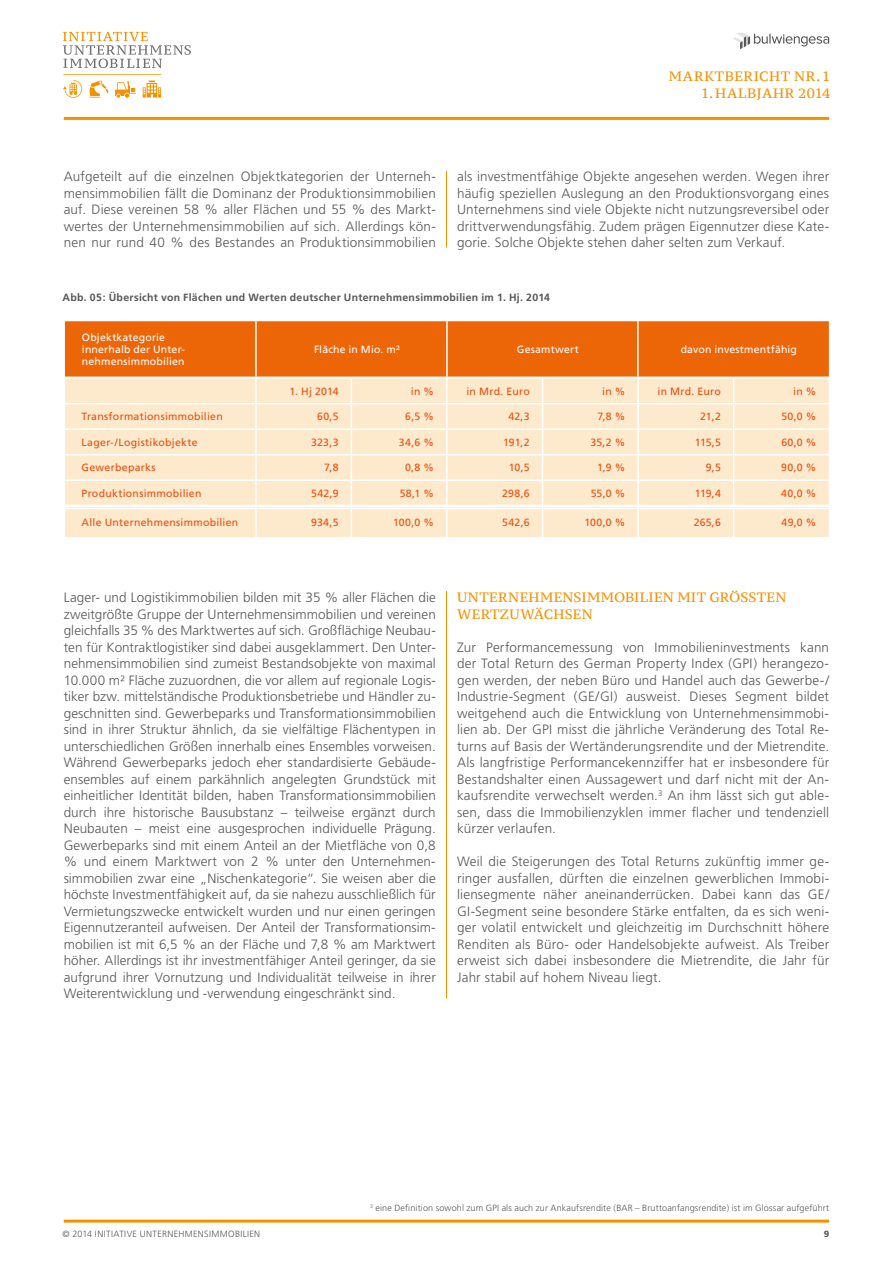
<style>
.page{position:relative;width:893px;height:1263px;background:#fff}
.page>*{position:absolute;margin:0;border:0;box-sizing:border-box;transform-origin:0 0}
.t1{font:300 13.5px/16.5px "Frutiger";letter-spacing:.015em;color:#575757;text-align:justify}
.t2{font:13.5px/16.5px "PT Serif Caption";letter-spacing:.025em;color:#f39200}
.t3{font:13.5px "PT Serif Caption";letter-spacing:.05em;color:#f39200}
.t4{font:10.5px "Frutiger";letter-spacing:.025em;color:#e94e0f}
.t5{font:10.5px/12px "Frutiger";letter-spacing:.015em;color:#fff}
.t6{font:700 10.5px "Frutiger";letter-spacing:.03em;color:#575757}
.t7{font:300 9px "Frutiger";letter-spacing:.02em;color:#575757}
.t8{font:300 9px "Frutiger";letter-spacing:.04em;color:#575757}
.t9{font:900 9px "Frutiger";color:#575757}
</style>
<div class="page">
<hr style="left:64px;top:1219px;width:765px;height:3px;background:#f39200">
<hr style="left:64px;top:117px;width:765px;height:3px;background:#f39200">
<svg style="left:63px;top:32px;width:128px;height:66px"></svg>
<svg style="left:733px;top:32px;width:96px;height:17px"></svg>
<hr style="left:446px;top:171px;width:1px;height:76px;background:#f39200">
<hr style="left:446px;top:591px;width:1px;height:407px;background:#f39200">
<svg style="left:65px;top:507px;width:764px;height:30px;background:#fde9cc"></svg>
<hr style="left:255px;top:506px;width:2px;height:31px;background:#fff">
<hr style="left:351px;top:506px;width:1px;height:31px;background:#fff">
<hr style="left:446px;top:506px;width:2px;height:31px;background:#fff">
<hr style="left:542px;top:506px;width:1px;height:31px;background:#fff">
<hr style="left:637px;top:506px;width:2px;height:31px;background:#fff">
<hr style="left:733px;top:506px;width:1px;height:31px;background:#fff">
<svg style="left:64px;top:321px;width:765px;height:184px;background:#f7c394"></svg>
<hr style="left:255px;top:321px;width:2px;height:56px;background:#fff">
<hr style="left:446px;top:321px;width:2px;height:56px;background:#fff">
<hr style="left:637px;top:321px;width:2px;height:56px;background:#fff">
<hr style="left:49px;top:508px;width:797px;height:1px;background:#fff">
<p class="t3" style="left:669px;top:68px;width:163px">MARKTBERICHT NR.1</p>
<p class="t2" style="left:701px;top:84px;width:131px">1. HALBJAHR 2014</p>
<p class="t1" style="left:64px;top:168px;width:374px">Aufgeteilt auf die einzelnen Objektkategorien der U nterneh&shy;mensimmobilien fällt die Dominanz der Produktionsimmobilien auf. Diese vereinen 58 % aller Flächen und 55 % des Markt&shy;wertes der U nternehmensimmobilien auf sich. Allerdings kön&shy;nen nur rund 40 % des Bestandes an Produktionsimmobilien</p>
<p class="t1" style="left:457px;top:168px;width:374px">als investmentfähige Objekte angesehen werden. Wegen ihrer häufig speziellen Auslegung an den Produktionsvorgang eines U nternehmens sind viele Objekte nicht nutzungsreversibel oder drittverwendungsfähig. Zudem prägen Eigennutzer diese Kate&shy;gorie. Solche Objekte stehen daher selten zum Verkauf.</p>
<p class="t6" style="left:63px;top:291px;width:489px">Abb. 05: Übersicht von Flächen und Werten deutscher Unternehmensimmobilien im 1. Hj. 2014</p>
<p class="t5" style="left:82px;top:331px;width:105px">Objektkategorie innerhalb der Unter&shy;nehmensimmobilien</p>
<p class="t5" style="left:314px;top:343px;width:87px">Fläche in Mio. m²</p>
<p class="t5" style="left:517px;top:343px;width:64px">Gesamtwert</p>
<p class="t5" style="left:681px;top:343px;width:118px">davon investmentfähig</p>
<p class="t4" style="left:289px;top:385px;width:51px">1. Hj 2014</p>
<p class="t4" style="left:411px;top:385px;width:25px">in %</p>
<p class="t4" style="left:466px;top:385px;width:65px">in Mrd. Euro</p>
<p class="t4" style="left:602px;top:385px;width:25px">in %</p>
<p class="t4" style="left:658px;top:385px;width:65px">in Mrd. Euro</p>
<p class="t4" style="left:793px;top:385px;width:25px">in %</p>
<p class="t4" style="left:82px;top:411px;width:143px">Transformationsimmobilien</p>
<p class="t4" style="left:317px;top:411px;width:23px">60,5</p>
<p class="t4" style="left:405px;top:411px;width:30px">6,5 %</p>
<p class="t4" style="left:508px;top:411px;width:23px">42,3</p>
<p class="t4" style="left:597px;top:411px;width:30px">7,8 %</p>
<p class="t4" style="left:700px;top:411px;width:22px">21,2</p>
<p class="t4" style="left:781px;top:411px;width:36px">50,0 %</p>
<p class="t4" style="left:82px;top:436px;width:118px">Lager-/Logistikobjekte</p>
<p class="t4" style="left:311px;top:436px;width:29px">323,3</p>
<p class="t4" style="left:399px;top:436px;width:37px">34,6 %</p>
<p class="t4" style="left:503px;top:436px;width:28px">191,2</p>
<p class="t4" style="left:590px;top:436px;width:37px">35,2 %</p>
<p class="t4" style="left:695px;top:436px;width:28px">115,5</p>
<p class="t4" style="left:781px;top:436px;width:37px">60,0 %</p>
<p class="t4" style="left:82px;top:462px;width:76px">Gewerbeparks</p>
<p class="t4" style="left:324px;top:462px;width:16px">7,8</p>
<p class="t4" style="left:405px;top:462px;width:30px">0,8 %</p>
<p class="t4" style="left:509px;top:462px;width:23px">10,5</p>
<p class="t4" style="left:597px;top:462px;width:30px">1,9 %</p>
<p class="t4" style="left:706px;top:462px;width:17px">9,5</p>
<p class="t4" style="left:781px;top:462px;width:37px">90,0 %</p>
<p class="t4" style="left:82px;top:487px;width:121px">Produktionsimmobilien</p>
<p class="t4" style="left:311px;top:487px;width:29px">542,9</p>
<p class="t4" style="left:400px;top:487px;width:36px">58,1 %</p>
<p class="t4" style="left:502px;top:487px;width:29px">298,6</p>
<p class="t4" style="left:591px;top:487px;width:36px">55,0 %</p>
<p class="t4" style="left:695px;top:487px;width:28px">119,4</p>
<p class="t4" style="left:781px;top:487px;width:37px">40,0 %</p>
<p class="t4" style="left:82px;top:516px;width:158px">Alle Unternehmensimmobilien</p>
<p class="t4" style="left:311px;top:516px;width:29px">934,5</p>
<p class="t4" style="left:393px;top:516px;width:43px">100,0 %</p>
<p class="t4" style="left:502px;top:516px;width:29px">542,6</p>
<p class="t4" style="left:584px;top:516px;width:43px">100,0 %</p>
<p class="t4" style="left:694px;top:516px;width:29px">265,6</p>
<p class="t4" style="left:782px;top:516px;width:36px">49,0 %</p>
<p class="t1" style="left:64px;top:590px;width:374px">Lager- und Logistikimmobilien bilden mit 35 % aller Flächen die zweitgrößte Gruppe der U nternehmensimmobilien und vereinen gleichfalls 35 % des Marktwertes auf sich. Großflächige Neubau&shy;ten für Kontraktlogistiker sind dabei ausgeklammert. Den U nter&shy;nehmensimmobilien sind zumeist Bestandsobjekte von maximal 10.000 m² Fläche zuzuordnen, die vor allem auf regionale Logis&shy;tiker bzw. mittelständische Produktionsbetriebe und Händler zu&shy;geschnitten sind. Gewerbeparks und Transformationsimmobilien sind in ihrer Struktur ähnlich, da sie vielfältige Flächentypen in unterschiedlichen Größen innerhalb eines Ensembles vorweisen.<br>Während Gewerbeparks jedoch eher standardisierte Gebäude&shy;ensembles auf einem parkähnlich angelegten Grundstück mit einheitlicher Identität bilden, haben Transformationsimmobilien durch ihre historische Bausubstanz – teilweise ergänzt durch Neubauten – meist eine ausgesprochen individuelle Prägung.<br>Gewerbeparks sind mit einem Anteil an der M ietfläche von 0,8 % und einem Marktwert von 2 % unter den U nternehmen&shy;simmobilien zwar eine „N ischenkategorie“. Sie weisen aber die höchste I nvestmentfähigkeit auf, da sie nahezu ausschließlich für Vermietungszwecke entwickelt wurden und nur einen geringen Eigennutzeranteil aufweisen. Der Anteil der Transformationsim&shy;mobilien ist mit 6,5 % an der Fläche und 7,8 % am Marktwert höher. Allerdings ist ihr investmentfähiger Anteil geringer, da sie aufgrund ihrer Vornutzung und I ndividualität teilweise in ihrer Weiterentwicklung und -verwendung eingeschränkt sind.</p>
<p class="t2" style="left:457px;top:589px;width:329px">UNTERNEHMENSIMMOBILIEN MIT GRÖSSTEN<br>WERTZUWÄCHSEN</p>
<p class="t1" style="left:457px;top:639px;width:374px">Zur Performancemessung von I mmobilieninvestments kann der Total Return des German Property I ndex (GPI ) herangezo&shy;gen werden, der neben Büro und Handel auch das Gewerbe-/ I ndustrie-Segment (GE/GI ) ausweist. Dieses Segment bildet weitgehend auch die Entwicklung von U nternehmensimmobi&shy;lien ab. Der GPI misst die jährliche Veränderung des Total Re&shy;turns auf Basis der Wertänderungsrendite und der M ietrendite.<br>Als langfristige Performancekennziffer hat er insbesondere für Bestandshalter einen Aussagewert und darf nicht mit der An&shy;kaufsrendite verwechselt werden.<sup>3</sup> An ihm lässt sich gut able&shy;sen, dass die I mmobilienzyklen immer flacher und tendenziell kürzer verlaufen.</p>
<p class="t1" style="left:457px;top:854px;width:374px">Weil die Steigerungen des Total Returns zukünftig immer ge&shy;ringer ausfallen, dürften die einzelnen gewerblichen I mmobi&shy;liensegmente näher aneinanderrücken. Dabei kann das GE/ GI -Segment seine besondere Stärke entfalten, da es sich weni&shy;ger volatil entwickelt und gleichzeitig im Durchschnitt höhere Renditen als Büro- oder Handelsobjekte aufweist. Als Treiber erweist sich dabei insbesondere die M ietrendite, die Jahr für Jahr stabil auf hohem N iveau liegt.</p>
<p class="t7" style="left:370px;top:1202px;width:253px"><sup>3</sup> eine Definition sowohl zum GPI als auch zur Ankaufsrendite (BAR</p>
<p class="t7" style="left:635px;top:1202px;width:195px">– Bruttoanfangsrendite) ist im Glossar aufgeführt</p>
<p class="t8" style="left:63px;top:1229px;width:199px">© 2014 Initiative Unternehmensimmobi lien</p>
<p class="t9" style="left:824px;top:1229px;width:7px">9</p>
</div>
